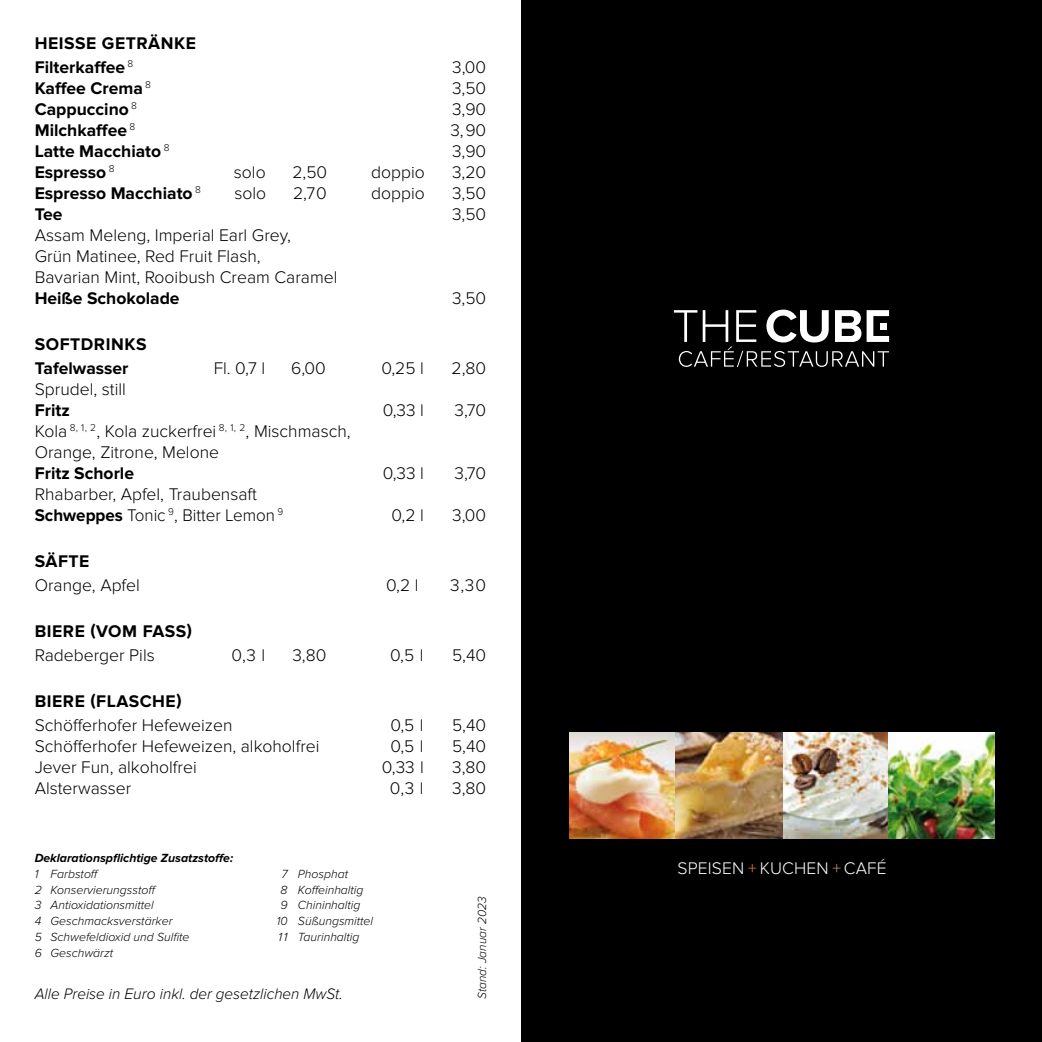
<style>
.page{position:relative;width:1042px;height:1042px;background:#fff}
.page>*{position:absolute;margin:0;border:0;box-sizing:border-box;transform-origin:0 0}
.t1{font:300 17.5px/21px "Proxima Nova";color:#000}
.t2{font:700 17.5px "Proxima Nova";letter-spacing:.005em;color:#000}
.t3{font:700 17.5px/24.5px "Proxima Nova";letter-spacing:.03em;color:#000}
.t4{font:300 17.5px "Proxima Nova";letter-spacing:.01em;color:#fff}
.t5{font:italic 300 15.75px "Proxima Nova";color:#000}
.t6{font:italic 300 12.25px/15.8px "Proxima Nova";color:#000}
.t7{font:italic 700 12.25px "Proxima Nova";color:#000}
.s1{font-weight:700}
.s2{color:#ed7927}
.s3{color:#b99a64}
</style>
<div class="page">
<div style="left:521px;top:0;width:521px;height:1042px;background:#000"></div>
<svg style="left:674px;top:310px;width:215px;height:57px"></svg>
<img style="left:570px;top:732px;width:424px;height:106px">
<p class="t3" style="left:35px;top:31px;width:163px">HeissE getränke<br>Filterkaffee <sup>8</sup></p>
<p class="t1" style="left:452px;top:57px;width:36px">3,00</p>
<p class="t2" style="left:35px;top:78px;width:118px">Kaffee Crema <sup>8</sup></p>
<p class="t1" style="left:452px;top:78px;width:36px">3,50</p>
<p class="t2" style="left:35px;top:99px;width:104px">Cappuccino <sup>8</sup></p>
<p class="t1" style="left:452px;top:99px;width:36px">3,90</p>
<p class="t2" style="left:35px;top:120px;width:102px">Milchkaffee <sup>8</sup></p>
<p class="t1" style="left:450px;top:120px;width:37px">3,90</p>
<p class="t2" style="left:35px;top:141px;width:136px">Latte Macchiato <sup>8</sup></p>
<p class="t1" style="left:452px;top:141px;width:36px">3,90</p>
<p class="t2" style="left:35px;top:162px;width:81px">Espresso <sup>8</sup></p>
<p class="t1" style="left:234px;top:162px;width:33px">solo</p>
<p class="t1" style="left:292px;top:162px;width:36px">2,50</p>
<p class="t1" style="left:371px;top:162px;width:55px">doppio</p>
<p class="t1" style="left:452px;top:162px;width:36px">3,20</p>
<p class="t2" style="left:35px;top:183px;width:168px">Espresso Macchiato <sup>8</sup></p>
<p class="t1" style="left:234px;top:183px;width:33px">solo</p>
<p class="t1" style="left:293px;top:183px;width:35px">2,70</p>
<p class="t1" style="left:371px;top:183px;width:55px">doppio</p>
<p class="t1" style="left:452px;top:183px;width:36px">3,50</p>
<p class="t2" style="left:35px;top:204px;width:29px">Tee</p>
<p class="t1" style="left:452px;top:204px;width:36px">3,50</p>
<p class="t1" style="left:35px;top:225px;width:304px">Assam Meleng, Imperial Earl Grey,<br>Grün Matinee, Red Fruit Flash,<br>Bavarian Mint, Rooibush Cream Caramel</p>
<p class="t2" style="left:35px;top:288px;width:146px">Heiße Schokolade</p>
<p class="t1" style="left:452px;top:288px;width:36px">3,50</p>
<p class="t3" style="left:35px;top:332px;width:113px">Softdrinks<br>Tafelwasser</p>
<p class="t1" style="left:214px;top:358px;width:53px">Fl. 0,7 l</p>
<p class="t1" style="left:291px;top:358px;width:36px">6,00</p>
<p class="t1" style="left:381px;top:358px;width:44px">0,25 l</p>
<p class="t1" style="left:451px;top:358px;width:36px">2,80</p>
<p class="t1" style="left:35px;top:379px;width:93px">Sprudel, still</p>
<p class="t2" style="left:35px;top:400px;width:37px">Fritz</p>
<p class="t1" style="left:383px;top:400px;width:43px">0,33 l</p>
<p class="t1" style="left:454px;top:400px;width:33px">3,70</p>
<p class="t1" style="left:35px;top:421px;width:317px">Kola <sup>8,</sup> <sup>1,</sup> <sup>2</sup>, Kola zuckerfrei <sup>8,</sup> <sup>1,</sup> <sup>2</sup>, Mischmasch,<br>Orange, Zitrone, Melone</p>
<p class="t2" style="left:35px;top:463px;width:101px">Fritz Schorle</p>
<p class="t1" style="left:383px;top:463px;width:43px">0,33 l</p>
<p class="t1" style="left:454px;top:463px;width:33px">3,70</p>
<p class="t1" style="left:35px;top:484px;width:250px">Rhabarber, Apfel, Traubensaft<br><span class="s1">Schweppes</span> Tonic <sup>9</sup>, Bitter Lemon <sup>9</sup></p>
<p class="t1" style="left:391px;top:505px;width:34px">0,2 l</p>
<p class="t1" style="left:452px;top:505px;width:36px">3,00</p>
<p class="t2" style="left:35px;top:551px;width:56px">Säfte</p>
<p class="t1" style="left:35px;top:575px;width:107px">Orange, Apfel</p>
<p class="t1" style="left:386px;top:575px;width:34px">0,2 l</p>
<p class="t1" style="left:450px;top:575px;width:37px">3,30</p>
<p class="t3" style="left:35px;top:619px;width:159px">Biere (vom Fass)</p>
<p class="t1" style="left:35px;top:645px;width:122px">Radeberger Pils</p>
<p class="t1" style="left:231px;top:645px;width:35px">0,3 l</p>
<p class="t1" style="left:292px;top:645px;width:35px">3,80</p>
<p class="t1" style="left:390px;top:645px;width:35px">0,5 l</p>
<p class="t1" style="left:452px;top:645px;width:36px">5,40</p>
<p class="t3" style="left:35px;top:689px;width:148px">Biere (Flasch e)</p>
<p class="t1" style="left:35px;top:715px;width:199px">Schöfferhofer Hefeweizen</p>
<p class="t1" style="left:390px;top:715px;width:35px">0,5 l</p>
<p class="t1" style="left:452px;top:715px;width:36px">5,40</p>
<p class="t1" style="left:35px;top:736px;width:286px">Schöfferhofer Hefeweizen, alkoholfrei</p>
<p class="t1" style="left:390px;top:736px;width:35px">0,5 l</p>
<p class="t1" style="left:452px;top:736px;width:36px">5,40</p>
<p class="t1" style="left:35px;top:757px;width:164px">Jever Fun, alkoholfrei</p>
<p class="t1" style="left:382px;top:757px;width:44px">0,33 l</p>
<p class="t1" style="left:452px;top:757px;width:35px">3,80</p>
<p class="t1" style="left:35px;top:778px;width:98px">Alsterwasser</p>
<p class="t1" style="left:390px;top:778px;width:35px">0,3 l</p>
<p class="t1" style="left:452px;top:778px;width:35px">3,80</p>
<p class="t7" style="left:35px;top:851px;width:200px">Deklarationspflichtige Zusatzstoffe:</p>
<p class="t6" style="left:35px;top:866px;width:156px">1 Farbstoff<br>2 Konservierungsstoff<br>3 Antioxidationsmittel<br>4 Geschmacksverstärker<br>5 Schwefeldioxid und Sulfite<br>6 Geschwärzt</p>
<p class="t6" style="left:298px;top:866px;width:77px">Phosphat<br>Koffeinhaltig<br>Chininhaltig<br>Süßungsmittel<br>Taurinhaltig</p>
<p class="t6" style="left:277px;top:866px;width:12px;text-align:center">7<br>8<br>9<br>10<br>11</p>
<p class="t5" style="left:35px;top:985px;width:309px">Alle Preise in Euro inkl. der gesetzlichen MwSt.</p>
<p class="t6" style="left:474px;top:999px;width:103px;rotate:-90deg">Stand: Januar 2023</p>
<p class="t4" style="left:677px;top:858px;width:211px">SPEISEN <span class="s2">+</span> KUCHEN <span class="s3">+</span> CAFÉ</p>
</div>
